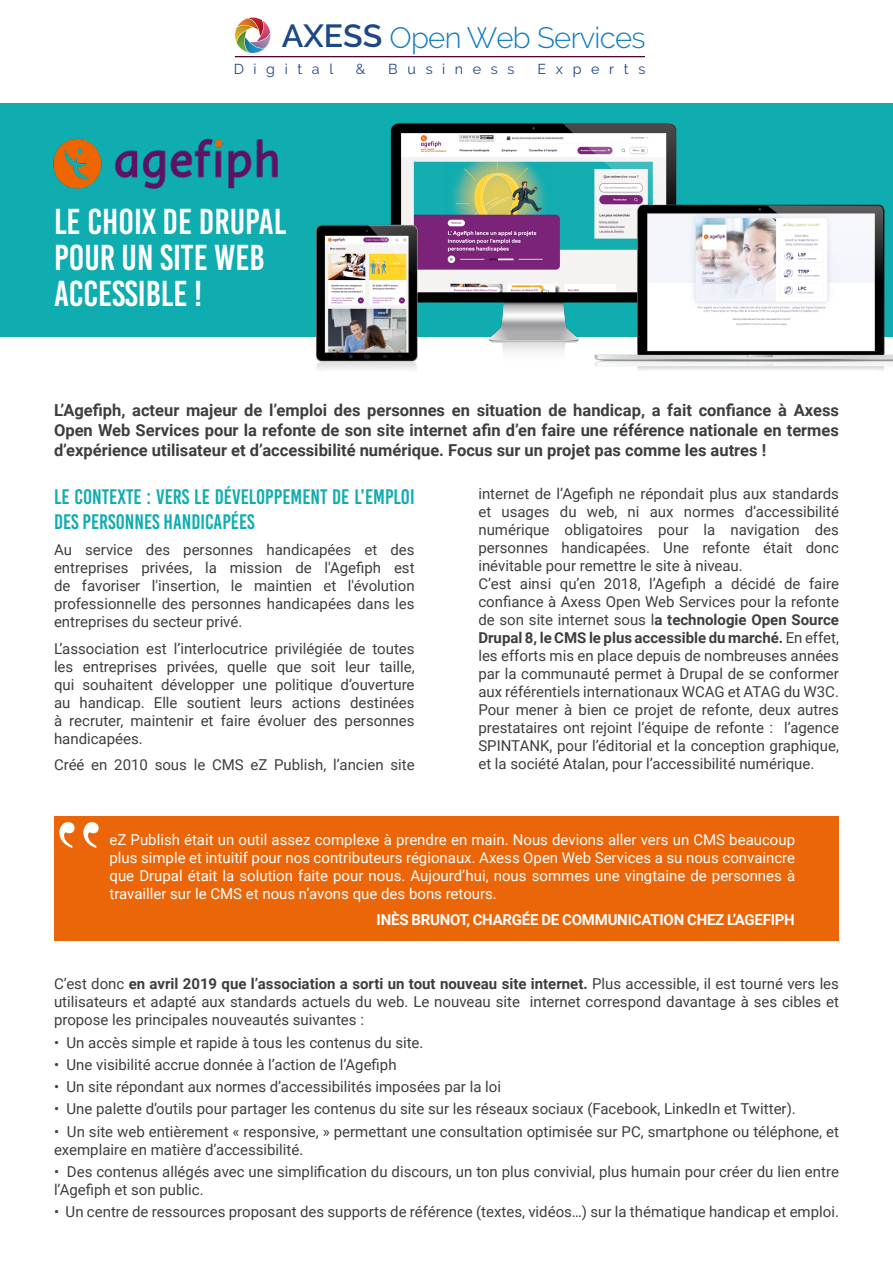
<style>
.page{position:relative;width:893px;height:1263px;background:#fff}
.page>*{position:absolute;margin:0;border:0;box-sizing:border-box;transform-origin:0 0}
.t1{font:36px/36px "Bebas Kai";color:#fff}
.t2{font:300 29.4px "Raleway";letter-spacing:-.025em;color:#107bc1}
.t3{font:21px/25.2px "Bebas Kai";color:#10adb0}
.t4{font:700 16.5px/19.8px "Roboto";color:#3e3e3f;text-align:justify}
.t5{font:15px/18px "Roboto";color:#3e3e3f;text-align:justify}
.t6{font:15px/18px "Roboto";color:#fff;text-align:justify}
.t7{font:700 15px "Roboto";letter-spacing:-.015em;color:#fff}
.t8{font:14.4px "Raleway";letter-spacing:.67em;color:#1c4788}
.s1{font-weight:600;font-size:31.95px;color:#1c4788}
.s2{font-weight:700}
</style>
<div class="page">
<div style="left:0;top:103px;width:893px;height:234px;background:#10adb0"></div>
<div style="left:54px;top:816px;width:784px;height:124px;background:#eb6509"></div>
<svg style="left:59px;top:822px;width:40px;height:26px"></svg>
<img style="left:316px;top:123px;width:577px;height:247px">
<img style="left:53px;top:138px;width:225px;height:51px">
<svg style="left:235px;top:17px;width:36px;height:36px"></svg>
<hr style="left:235px;top:56px;width:409px;height:1px;background:#550034">
<p class="t2" style="left:282px;top:21px;width:365px"><span class="s1">AXESS</span> Open Web Services</p>
<p class="t8" style="left:234px;top:61px;width:101px">Digital</p>
<p class="t8" style="left:356px;top:61px;width:11px">&amp;</p>
<p class="t8" style="left:388px;top:61px;width:128px">Business</p>
<p class="t8" style="left:537px;top:61px;width:109px">Experts</p>
<p class="t1" style="left:54px;top:204px;width:234px">LE CHOIX DE DRUPAL<br>POUR UN SITE WEB<br>ACCESSIBLE !</p>
<p class="t4" style="left:54px;top:400px;width:786px">L’Agefiph, acteur majeur de l’emploi des personnes en situation de handicap, a fait confiance à Axess Open Web Services pour la refonte de son site internet afin d’en faire une référence nationale en termes d’expérience utilisateur et d’accessibilité numérique. Focus sur un projet pas comme les autres !</p>
<p class="t3" style="left:54px;top:484px;width:362px">LE CONTEXTE : VERS LE DÉVELOPPEMENT DE L’EMPLOI<br>DES PERSONNES HANDICAPÉES</p>
<p class="t5" style="left:54px;top:540px;width:362px">Au service des personnes handicapées et des entreprises privées, la mission de l'Agefiph est de favoriser l'insertion, le maintien et l'évolution professionnelle des personnes handicapées dans les entreprises du secteur privé.</p>
<p class="t5" style="left:54px;top:639px;width:362px">L’association est l’interlocutrice privilégiée de toutes les entreprises privées, quelle que soit leur taille, qui souhaitent développer une politique d’ouverture au handicap. Elle soutient leurs actions destinées à recruter, maintenir et faire évoluer des personnes handicapées.</p>
<p class="t5" style="left:54px;top:755px;width:362px">Créé en 2010 sous le CMS eZ Publish, l’ancien site</p>
<p class="t5" style="left:478px;top:484px;width:362px">internet de l’Agefiph ne répondait plus aux standards et usages du web, ni aux normes d’accessibilité numérique obligatoires pour la navigation des personnes handicapées. Une refonte était donc inévitable pour remettre le site à niveau.</p>
<p class="t5" style="left:478px;top:574px;width:362px">C’est ainsi qu’en 2018, l’Agefiph a décidé de faire confiance à Axess Open Web Services pour la refonte de son site internet sous l<span class="s2">a technologie Open Source Drupal 8, le CMS le plus accessible du marché.</span> En effet, les efforts mis en place depuis de nombreuses années par la communauté permet à Drupal de se conformer aux référentiels internationaux WCAG et ATAG du W3C.<br>Pour mener à bien ce projet de refonte, deux autres prestataires ont rejoint l’équipe de refonte : l’agence SPINTANK, pour l’éditorial et la conception graphique, et la société Atalan, pour l’accessibilité numérique.</p>
<p class="t6" style="left:109px;top:830px;width:687px">eZ Publish était un outil assez complexe à prendre en main. Nous devions aller vers un CMS beaucoup plus simple et intuitif pour nos contributeurs régionaux. Axess Open Web Services a su nous convaincre que Drupal était la solution faite pour nous. Aujourd’hui, nous sommes une vingtaine de personnes à travailler sur le CMS et nous n’avons que des bons retours.</p>
<p class="t7" style="left:377px;top:909px;width:420px">INÈS BRUNOT, CHARGÉE DE COMMUNICATION CHEZ L’AGEFIPH</p>
<p class="t5" style="left:54px;top:974px;width:786px">C’est donc <span class="s2">en avril 2019 que l’association a sorti un tout nouveau site internet.</span> Plus accessible, il est tourné vers les utilisateurs et adapté aux standards actuels du web. Le nouveau site internet correspond davantage à ses cibles et propose les principales nouveautés suivantes :</p>
<p class="t5" style="left:54px;top:1033px;width:371px">• Un accès simple et rapide à tous les contenus du site.</p>
<p class="t5" style="left:54px;top:1055px;width:344px">• Une visibilité accrue donnée à l’action de l’Agefiph</p>
<p class="t5" style="left:54px;top:1077px;width:449px">• Un site répondant aux normes d’accessibilités imposées par la loi</p>
<p class="t5" style="left:54px;top:1099px;width:743px">• Une palette d’outils pour partager les contenus du site sur les réseaux sociaux (Facebook, LinkedIn et Twitter).</p>
<p class="t5" style="left:54px;top:1122px;width:786px">• Un site web entièrement « responsive, » permettant une consultation optimisée sur PC, smartphone ou téléphone, et exemplaire en matière d’accessibilité.</p>
<p class="t5" style="left:54px;top:1162px;width:786px">• Des contenus allégés avec une simplification du discours, un ton plus convivial, plus humain pour créer du lien entre l’Agefiph et son public.</p>
<p class="t5" style="left:54px;top:1202px;width:786px">• Un centre de ressources proposant des supports de référence (textes, vidéos…) sur la thématique handicap et emploi.</p>
</div>
